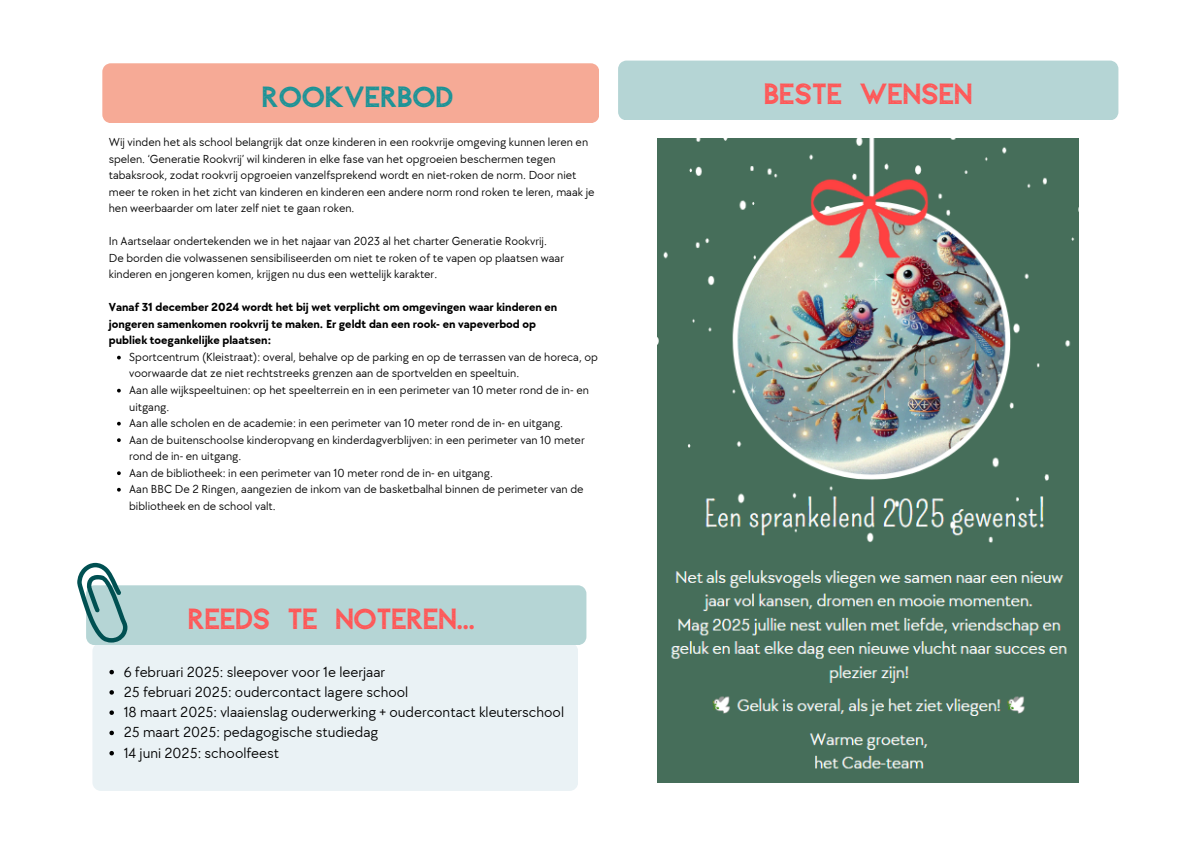
<style>
.page{position:relative;width:1191px;height:843px;background:#fff}
.page>*{position:absolute;margin:0;border:0;box-sizing:border-box;transform-origin:0 0}
.t1{font:29.1px "Aleppo";color:#ff5757}
.t2{font:29.1px "Aleppo";color:#1b9396}
.t3{font:15px "TT Chocolates";color:#000}
.t4{font:12px/16.5px "TT Chocolates";color:#000}
.t5{font:700 12px/16.5px "TT Chocolates";color:#000}
</style>
<div class="page">
<div style="left:92px;top:642px;width:486px;height:148px;background:#eaf2f5;border-radius:8px"></div>
<svg style="left:77px;top:562px;width:509px;height:83px"></svg>
<div style="left:618px;top:61px;width:500px;height:59px;background:#b5d5d5"></div>
<img style="left:657px;top:139px;width:421px;height:643px">
<svg style="left:109px;top:669px;width:5px;height:5px"></svg>
<svg style="left:109px;top:690px;width:5px;height:4px"></svg>
<svg style="left:109px;top:710px;width:5px;height:4px"></svg>
<svg style="left:109px;top:730px;width:5px;height:5px"></svg>
<svg style="left:109px;top:751px;width:5px;height:4px"></svg>
<div style="left:102px;top:63px;width:497px;height:60px;background:#f6aa96"></div>
<svg style="left:117px;top:355px;width:4px;height:4px"></svg>
<svg style="left:117px;top:388px;width:4px;height:4px"></svg>
<svg style="left:117px;top:421px;width:4px;height:4px"></svg>
<svg style="left:117px;top:438px;width:4px;height:4px"></svg>
<svg style="left:117px;top:471px;width:4px;height:4px"></svg>
<svg style="left:117px;top:487px;width:4px;height:4px"></svg>
<h3 class="t2" style="left:261px;top:78px;width:193px">ROOKVERBOD</h3>
<p class="t4" style="left:109px;top:134px;width:487px">Wij vinden het als school belangrijk dat onze kinderen in een rookvrije omgeving kunnen leren en spelen. ‘Generatie Rookvrij’ wil kinderen in elke fase van het opgroeien beschermen tegen tabaksrook, zodat rookvrij opgroeien vanzelfsprekend wordt en niet-roken de norm. Door niet meer te roken in het zicht van kinderen en kinderen een andere norm rond roken te leren, maak je hen weerbaarder om later zelf niet te gaan roken.</p>
<p class="t4" style="left:109px;top:233px;width:439px">In Aartselaar ondertekenden we in het najaar van 2023 al het charter Generatie Rookvrij.</p>
<p class="t4" style="left:109px;top:250px;width:457px">De borden die volwassenen sensibiliseerden om niet te roken of te vapen op plaatsen waar</p>
<p class="t4" style="left:109px;top:266px;width:330px">kinderen en jongeren komen, krijgen nu dus een wettelijk karakter.</p>
<p class="t5" style="left:109px;top:299px;width:450px">Vanaf 31 december 2024 wordt het bij wet verplicht om omgevingen waar kinderen en jongeren samenkomen rookvrij te maken. Er geldt dan een rook- en vapeverbod op publiek toegankelijke plaatsen:</p>
<h2 class="t4" style="left:129px;top:349px;width:470px">Sportcentrum (Kleistraat): overal, behalve op de parking en op de terrassen van de horeca, op voorwaarde dat ze niet rechtstreeks grenzen aan de sportvelden en speeltuin.</h2>
<p class="t4" style="left:129px;top:382px;width:461px">Aan alle wijkspeeltuinen: op het speelterrein en in een perimeter van 10 meter rond de in- en uitgang.</p>
<p class="t4" style="left:129px;top:415px;width:435px">Aan alle scholen en de academie: in een perimeter van 10 meter rond de in- en uitgang.</p>
<p class="t4" style="left:129px;top:431px;width:457px">Aan de buitenschoolse kinderopvang en kinderdagverblijven: in een perimeter van 10 meter rond de in- en uitgang.</p>
<p class="t4" style="left:129px;top:464px;width:365px">Aan de bibliotheek: in een perimeter van 10 meter rond de in- en uitgang.</p>
<p class="t4" style="left:129px;top:481px;width:456px">Aan BBC De 2 Ringen, aangezien de inkom van de basketbalhal binnen de perimeter van de bibliotheek en de school valt.</p>
<h1 class="t1" style="left:188px;top:599px;width:288px">REEDS TE NOTEREN...</h1>
<p class="t3" style="left:124px;top:663px;width:263px">6 februari 2025: sleepover voor 1e leerjaar</p>
<p class="t3" style="left:124px;top:683px;width:286px">25 februari 2025: oudercontact lagere school</p>
<p class="t3" style="left:124px;top:703px;width:442px">18 maart 2025: vlaaienslag ouderwerking + oudercontact kleuterschool</p>
<p class="t3" style="left:124px;top:723px;width:256px">25 maart 2025: pedagogische studiedag</p>
<h4 class="t3" style="left:124px;top:744px;width:157px">14 juni 2025: schoolfeest</h4>
<p class="t1" style="left:764px;top:75px;width:210px">BESTE WENSEN</p>
</div>
